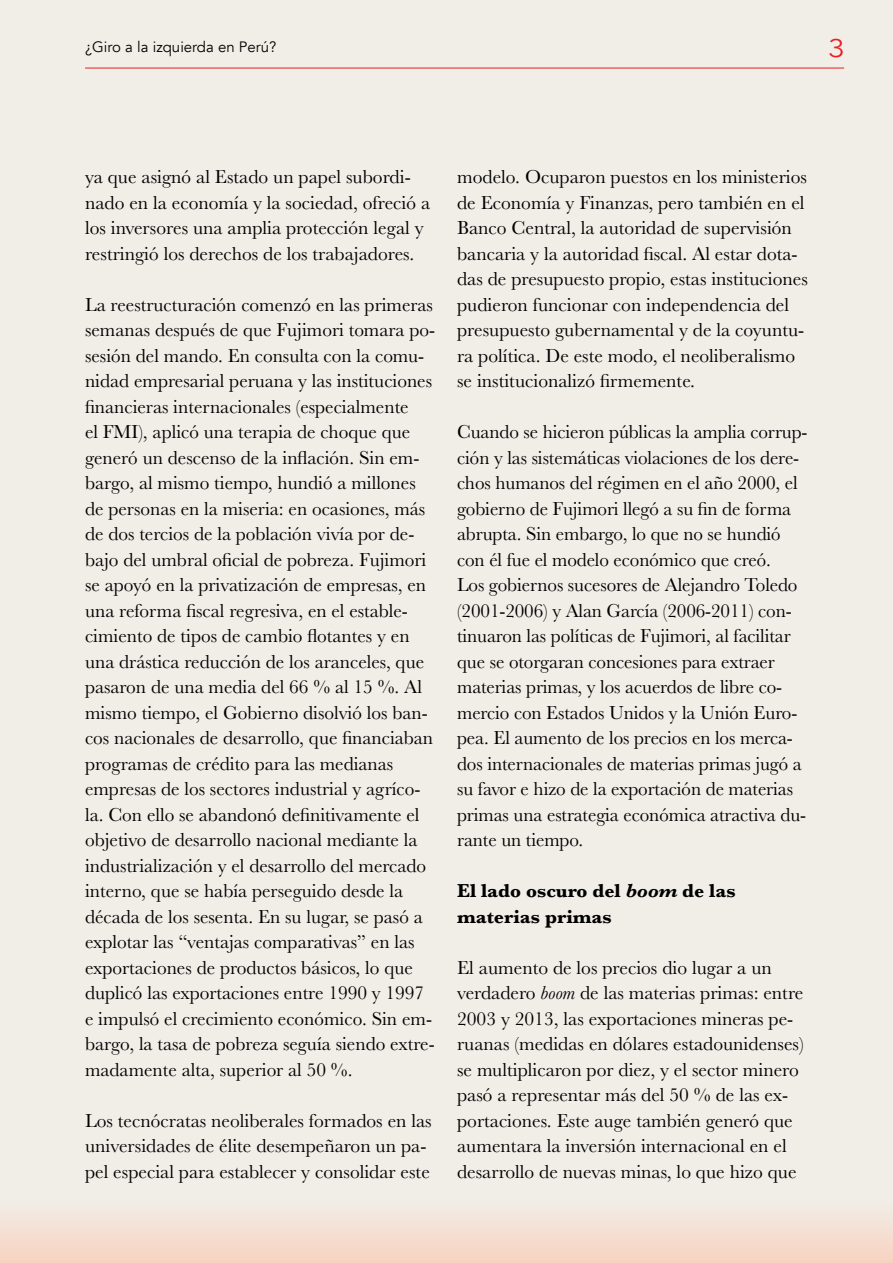
<style>
.page{position:relative;width:893px;height:1263px;background:#f1eee8}
.page>*{position:absolute;margin:0;border:0;box-sizing:border-box;transform-origin:0 0}
.t1{font:300 25.5px "Avenir";color:#ed1d24;scale:1.2 1}
.t2{font:19.5px/25.5px "Baskerville";color:#000}
.t3{font:700 19.5px/25.5px "Baskerville";color:#000}
.t4{font:15px "Avenir";color:#000}
.s1{font-style:italic}
</style>
<div class="page">
<hr style="left:85px;top:68px;width:759px;height:1px;background:#ed1d24">
<div style="left:0;top:1200px;width:893px;height:63px;background:linear-gradient(to bottom,#f1eee7,#f8d2c1)"></div>
<p class="t4" style="left:85px;top:38px;width:193px">¿Giro a la izquierda en Perú?</p>
<h1 class="t1" style="left:828px;top:34px;width:15px">3</h1>
<p class="t2" style="left:85px;top:164px;width:347px">ya que asignó al Estado un papel subordi&shy;nado en la economía y la sociedad, ofreció a los inversores una amplia protección legal y restringió los derechos de los trabajadores.</p>
<p class="t2" style="left:85px;top:292px;width:352px">La reestructuración comenzó en las primeras semanas después de que Fujimori tomara po&shy;sesión del mando. En consulta con la comu&shy;nidad empresarial peruana y las instituciones financieras internacionales (especialmente<br>el FMI), aplicó una terapia de choque que generó un descenso de la inflación. Sin em&shy;bargo, al mismo tiempo, hundió a millones de personas en la miseria: en ocasiones, más de dos tercios de la población vivía por de&shy;bajo del umbral oficial de pobreza. Fujimori se apoyó en la privatización de empresas, en una reforma fiscal regresiva, en el estable&shy;cimiento de tipos de cambio flotantes y en una drástica reducción de los aranceles, que pasaron de una media del 66 % al 15 %. Al mismo tiempo, el Gobierno disolvió los ban&shy;cos nacionales de desarrollo, que financiaban programas de crédito para las medianas empresas de los sectores industrial y agríco&shy;la. Con ello se abandonó definitivamente el objetivo de desarrollo nacional mediante la industrialización y el desarrollo del mercado interno, que se había perseguido desde la década de los sesenta. En su lugar, se pasó a explotar las “ventajas comparativas” en las exportaciones de productos básicos, lo que duplicó las exportaciones entre 1990 y 1997 e impulsó el crecimiento económico. Sin em&shy;bargo, la tasa de pobreza seguía siendo extre&shy;madamente alta, superior al 50 %.</p>
<p class="t2" style="left:85px;top:1108px;width:348px">Los tecnócratas neoliberales formados en las universidades de élite desempeñaron un pa&shy;pel especial para establecer y consolidar este</p>
<p class="t2" style="left:457px;top:164px;width:352px">modelo. Ocuparon puestos en los ministerios de Economía y Finanzas, pero también en el Banco Central, la autoridad de supervisión bancaria y la autoridad fiscal. Al estar dota&shy;das de presupuesto propio, estas instituciones pudieron funcionar con independencia del presupuesto gubernamental y de la coyuntu&shy;ra política. De este modo, el neoliberalismo se institucionalizó firmemente.</p>
<p class="t2" style="left:457px;top:419px;width:352px">Cuando se hicieron públicas la amplia corrup&shy;ción y las sistemáticas violaciones de los dere&shy;chos humanos del régimen en el año 2000, el gobierno de Fujimori llegó a su fin de forma abrupta. Sin embargo, lo que no se hundió con él fue el modelo económico que creó.<br>Los gobiernos sucesores de Alejandro Toledo (2001-2006) y Alan García (2006-2011) con&shy;tinuaron las políticas de Fujimori, al facilitar que se otorgaran concesiones para extraer materias primas, y los acuerdos de libre co&shy;mercio con Estados Unidos y la Unión Euro&shy;pea. El aumento de los precios en los merca&shy;dos internacionales de materias primas jugó a su favor e hizo de la exportación de materias primas una estrategia económica atractiva du&shy;rante un tiempo.</p>
<p class="t3" style="left:457px;top:878px;width:280px">El lado oscuro del <span class="s1">boom</span> de las materias primas</p>
<p class="t2" style="left:457px;top:955px;width:348px">El aumento de los precios dio lugar a un verdadero <span class="s1">boom</span> de las materias primas: entre 2003 y 2013, las exportaciones mineras pe&shy;ruanas (medidas en dólares estadounidenses) se multiplicaron por diez, y el sector minero pasó a representar más del 50 % de las ex&shy;portaciones. Este auge también generó que aumentara la inversión internacional en el desarrollo de nuevas minas, lo que hizo que</p>
</div>
